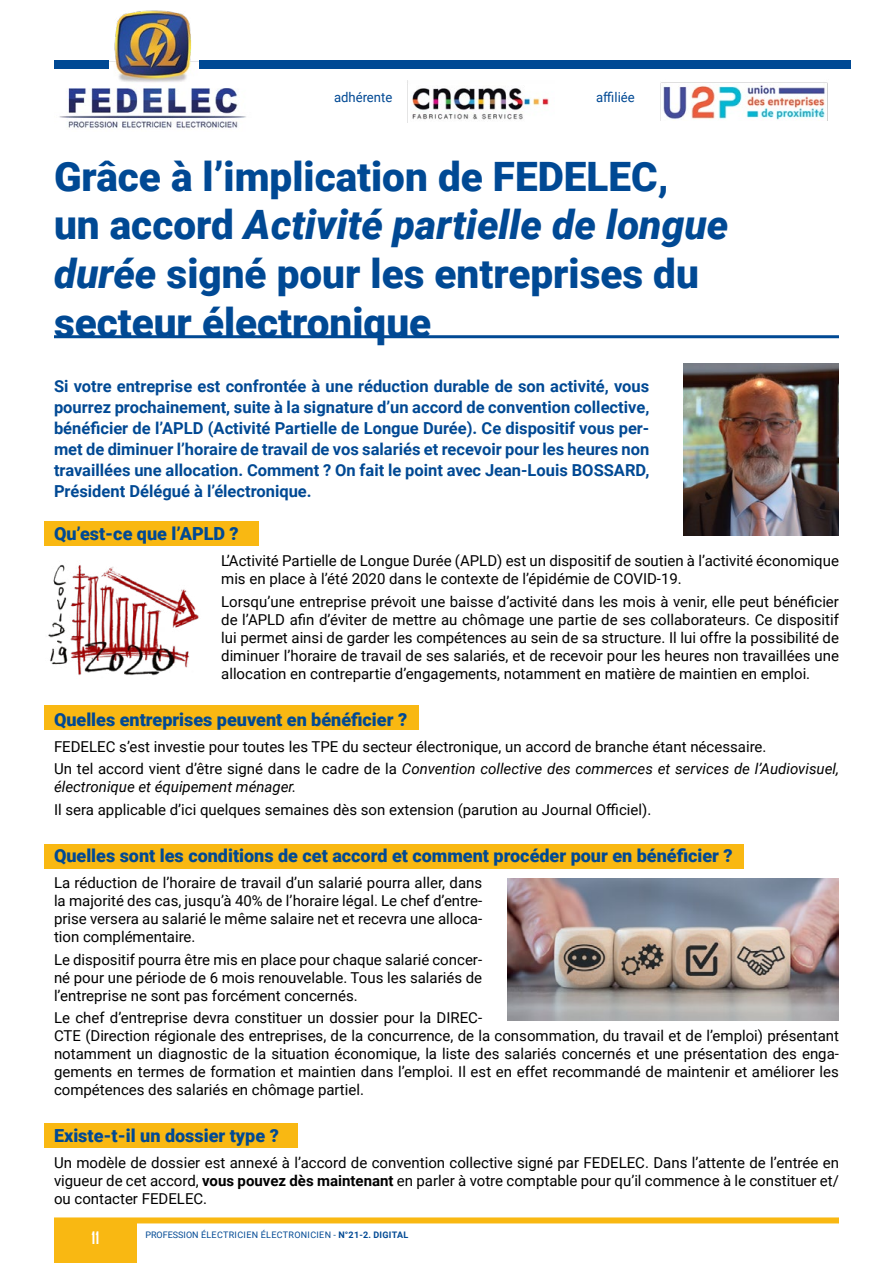
<style>
.page{position:relative;width:893px;height:1263px;background:#fff}
.page>*{position:absolute;margin:0;border:0;box-sizing:border-box;transform-origin:0 0}
.t1{font:900 40.5px/48.6px "Roboto";color:#004994}
.t2{font:900 18px "Roboto";color:#004994}
.t3{font:700 16.5px/21px "Roboto";color:#004994;text-align:justify}
.t4{font:700 16.5px "Agency FB";color:#fff}
.t5{font:15px/18px "Roboto";color:#000;text-align:justify}
.t6{font:italic 15px "Roboto";color:#000}
.t7{font:13.5px "Roboto";color:#004994}
.t8{font:9px "Roboto";letter-spacing:.035em;color:#004994}
.s1{font-style:italic}
.s2{font-weight:700}
</style>
<div class="page">
<div style="left:54px;top:1220px;width:83px;height:43px;background:#f9b812"></div>
<div style="left:54px;top:1217px;width:785px;height:6px;background:#f9b812"></div>
<div style="left:44px;top:521px;width:215px;height:25px;background:#f9b812"></div>
<div style="left:44px;top:705px;width:375px;height:25px;background:#f9b812"></div>
<div style="left:44px;top:1123px;width:254px;height:25px;background:#f9b812"></div>
<div style="left:44px;top:844px;width:700px;height:24px;background:#f9b812"></div>
<hr style="left:54px;top:335px;width:785px;height:3px;background:#004994">
<img style="left:683px;top:363px;width:156px;height:173px">
<img style="left:508px;top:878px;width:331px;height:142px">
<img style="left:48px;top:565px;width:151px;height:111px">
<img style="left:660px;top:82px;width:168px;height:39px">
<img style="left:407px;top:81px;width:142px;height:41px">
<img style="left:54px;top:10px;width:197px;height:118px">
<div style="left:199px;top:61px;width:651px;height:8px;background:#004994"></div>
<div style="left:54px;top:61px;width:54px;height:8px;background:#004994"></div>
<p class="t7" style="left:334px;top:88px;width:60px">adhérente</p>
<p class="t7" style="left:596px;top:88px;width:40px">affiliée</p>
<h1 class="t1" style="left:54px;top:150px;width:676px">Grâce à l’implication de FEDELEC,<br>un accord <span class="s1">Activité partielle de longue durée</span> signé pour les entreprises du secteur électronique</h1>
<p class="t3" style="left:54px;top:375px;width:597px">Si votre entreprise est confrontée à une réduction durable de son activité, vous pourrez prochainement, suite à la signature d’un accord de convention collective, bénéficier de l’APLD (Activité Partielle de Longue Durée). Ce dispositif vous per&shy;met de diminuer l’horaire de travail de vos salariés et recevoir pour les heures non travaillées une allocation. Comment ? On fait le point avec Jean-Louis BOSSARD, Président Délégué à l’électronique.</p>
<p class="t2" style="left:54px;top:521px;width:186px">Qu’est-ce que l’APLD ?</p>
<p class="t5" style="left:221px;top:551px;width:619px">L’Activité Partielle de Longue Durée (APLD) est un dispositif de soutien à l’activité économique mis en place à l’été 2020 dans le contexte de l’épidémie de COVID-19.</p>
<p class="t5" style="left:221px;top:592px;width:619px">Lorsqu’une entreprise prévoit une baisse d’activité dans les mois à venir, elle peut bénéficier de l’APLD afin d’éviter de mettre au chômage une partie de ses collaborateurs. Ce dispositif lui permet ainsi de garder les compétences au sein de sa structure. Il lui offre la possibilité de diminuer l’horaire de travail de ses salariés, et de recevoir pour les heures non travaillées une allocation en contrepartie d’engagements, notamment en matière de maintien en emploi.</p>
<p class="t2" style="left:54px;top:707px;width:355px">Quelles entreprises peuvent en bénéficier ?</p>
<p class="t5" style="left:54px;top:735px;width:786px;line-height:22.2px">FEDELEC s’est investie pour toutes les TPE du secteur électronique, un accord de branche étant nécessaire.<br>Un tel accord vient d’être signé dans le cadre de la <span class="s1">Convention collective des commerces et services de l’Audiovisuel,</span></p>
<p class="t6" style="left:54px;top:777px;width:244px">électronique et équipement ménager.</p>
<p class="t5" style="left:54px;top:800px;width:599px">Il sera applicable d’ici quelques semaines dès son extension (parution au Journal Officiel).</p>
<p class="t2" style="left:54px;top:843px;width:680px">Quelles sont les conditions de cet accord et comment procéder pour en bénéficier ?</p>
<p class="t5" style="left:54px;top:873px;width:430px">La réduction de l’horaire de travail d’un salarié pourra aller, dans la majorité des cas, jusqu’à 40% de l’horaire légal. Le chef d’entre&shy;prise versera au salarié le même salaire net et recevra une alloca&shy;tion complémentaire.</p>
<p class="t5" style="left:54px;top:950px;width:430px">Le dispositif pourra être mis en place pour chaque salarié concer&shy;né pour une période de 6 mois renouvelable. Tous les salariés de l’entreprise ne sont pas forcément concernés.</p>
<p class="t5" style="left:54px;top:1008px;width:786px;text-align:left">Le chef d’entreprise devra constituer un dossier pour la DIREC-<br>CTE (Direction régionale des entreprises, de la concurrence, de la consommation, du travail et de l’emploi) présentant notamment un diagnostic de la situation économique, la liste des salariés concernés et une présentation des enga&shy;gements en termes de formation et maintien dans l’emploi. Il est en effet recommandé de maintenir et améliorer les compétences des salariés en chômage partiel.</p>
<p class="t2" style="left:54px;top:1123px;width:226px">Existe-t-il un dossier type ?</p>
<p class="t5" style="left:54px;top:1153px;width:786px">Un modèle de dossier est annexé à l’accord de convention collective signé par FEDELEC. Dans l’attente de l’entrée en vigueur de cet accord, <span class="s2">vous pouvez dès maintenant</span> en parler à votre comptable pour qu’il commence à le constituer et/ ou contacter FEDELEC.</p>
<p class="t4" style="left:92px;top:1227px;width:9px">11</p>
<p class="t8" style="left:145px;top:1228px;width:264px">PROFESSION ÉLECTRICIEN ÉLECTRONICIEN - <span class="s2">N°21-2. DIGITAL</span></p>
</div>
